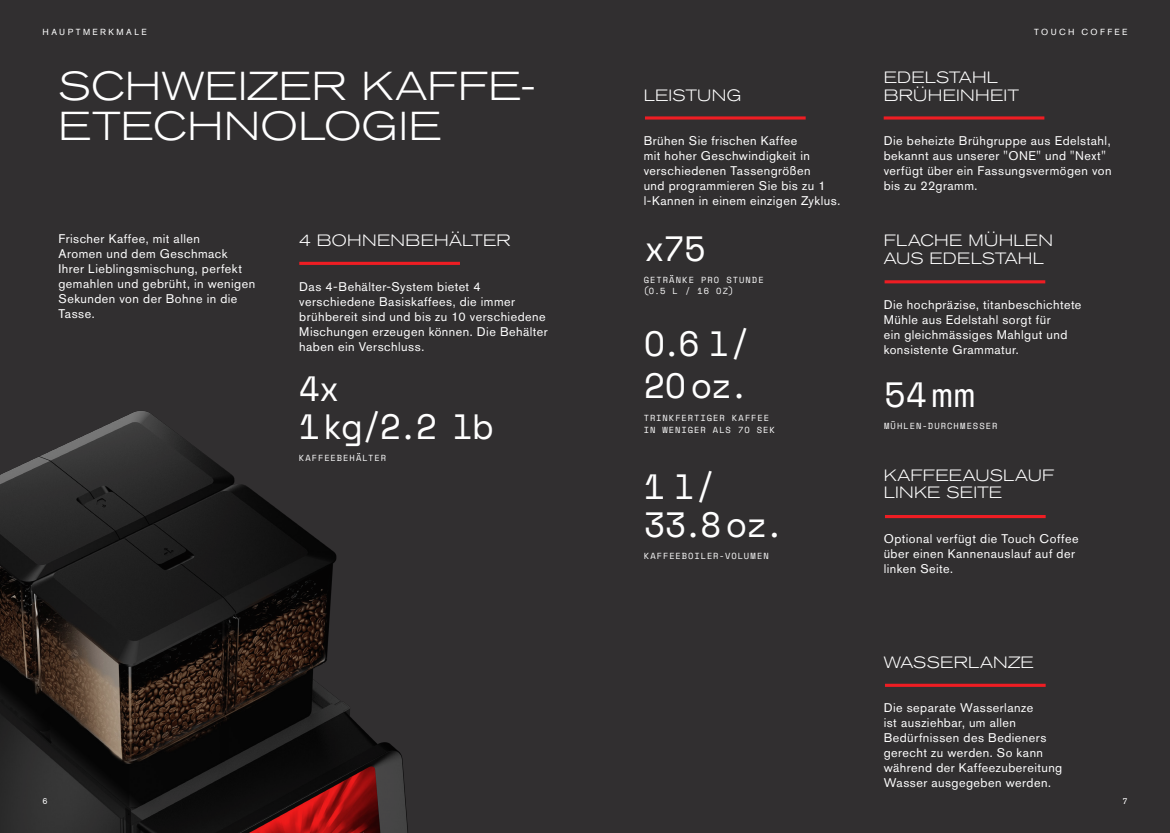
<style>
.page{position:relative;width:1170px;height:833px;background:#fff}
.page>*{position:absolute;margin:0;border:0;box-sizing:border-box;transform-origin:0 0}
.Titles_White{font:300 expanded 40px/40px "Akzidenz Grotesk BQ";letter-spacing:.02em;color:#fff}
.NUMBERS{font:35px "Space Mono";letter-spacing:-.015em;color:#fff}
.Sub_headings{font:300 expanded 16.25px/17.5px "Akzidenz Grotesk BQ";letter-spacing:.015em;color:#fff}
.Body_Copy_White{font:12.5px/15px "Akzidenz Grotesk BQ";letter-spacing:.04em;color:#fff}
.NUMBERS-2{font:8.75px "Space Mono";letter-spacing:.115em;color:#fff}
.Details{font:8.75px "Akzidenz Grotesk BQ";letter-spacing:.28em;color:#fff}
.Details_Grey{font:8.75px "Akzidenz Grotesk BQ";letter-spacing:.275em;color:#fff}
</style>
<div class="page">
<div style="left:0;top:0;width:1169px;height:833px;background:#312f30"></div>
<img style="left:0;top:411px;width:408px;height:422px">
<hr style="left:299px;top:262px;width:161px;height:3px;background:#ee1d23">
<svg style="left:645px;top:116px;width:160px;height:4px"></svg>
<svg style="left:883px;top:116px;width:161px;height:4px"></svg>
<hr style="left:884px;top:280px;width:161px;height:3px;background:#ee1d23">
<hr style="left:884px;top:515px;width:161px;height:3px;background:#ee1d23">
<svg style="left:885px;top:683px;width:160px;height:4px"></svg>
<p class="Details" style="left:43px;top:27px;width:106px">HAUPTMERKMALE</p>
<p class="Titles_White" style="left:58px;top:66px;width:478px">SCHWEIZER KAFFE-<br>ETECHNOLOGIE</p>
<p class="Body_Copy_White" style="left:58px;top:231px;width:143px">Frischer Kaffee, mit allen</p>
<p class="Sub_headings" style="left:299px;top:232px;width:213px">4 BOHNENBEHÄLTER</p>
<p class="Body_Copy_White" style="left:58px;top:246px;width:198px">Aromen und dem Geschmack<br>Ihrer Lieblingsmischung, perfekt gemahlen und gebrüht, in wenigen<br>Sekunden von der Bohne in die<br>Tasse.</p>
<p class="Body_Copy_White" style="left:299px;top:279px;width:250px">Das 4-Behälter-System bietet 4 verschiedene Basiskaffees, die immer brühbereit sind und bis zu 10 verschiedene Mischungen erzeugen können. Die Behälter haben ein Verschluss.</p>
<p class="Details" style="left:43px;top:796px;width:7px">6</p>
<p class="NUMBERS" style="left:299px;top:363px;width:43px">4x</p>
<p class="NUMBERS" style="left:299px;top:400px;width:197px">1kg/2.2 lb</p>
<p class="NUMBERS-2" style="left:299px;top:452px;width:89px">KAFFEEBEHÄLTER</p>
<p class="Sub_headings" style="left:883px;top:69px;width:116px">EDELSTAHL</p>
<p class="Details_Grey" style="left:1034px;top:26px;width:95px">TOUCH COFFEE</p>
<p class="Sub_headings" style="left:643px;top:86px;width:99px">LEISTUNG</p>
<p class="Sub_headings" style="left:883px;top:86px;width:137px">BRÜHEINHEIT</p>
<p class="Body_Copy_White" style="left:643px;top:133px;width:198px">Brühen Sie frischen Kaffee<br>mit hoher Geschwindigkeit in verschiedenen Tassengrößen<br>und programmieren Sie bis zu 1 l-Kannen in einem einzigen Zyklus.</p>
<p class="Sub_headings" style="left:883px;top:232px;width:171px">FLACHE MÜHLEN<br>AUS EDELSTAHL</p>
<p class="Body_Copy_White" style="left:883px;top:133px;width:229px">Die beheizte Brühgruppe aus Edelstahl, bekannt aus unserer "ONE" und "Next" verfügt über ein Fassungsvermögen von bis zu 22gramm.</p>
<p class="NUMBERS" style="left:643px;top:222px;width:63px">x75</p>
<p class="NUMBERS-2" style="left:643px;top:273px;width:121px">GETRÄNKE PRO STUNDE</p>
<p class="NUMBERS-2" style="left:643px;top:284px;width:91px">(O.5 L / 16 OZ)</p>
<p class="NUMBERS" style="left:643px;top:317px;width:109px">O.6 l/</p>
<p class="NUMBERS" style="left:643px;top:360px;width:108px">2Ooz.</p>
<p class="NUMBERS-2" style="left:643px;top:411px;width:127px">TRINKFERTIGER KAFFEE</p>
<p class="NUMBERS-2" style="left:643px;top:424px;width:133px">IN WENIGER ALS 7O SEK</p>
<p class="Body_Copy_White" style="left:883px;top:297px;width:199px">Die hochpräzise, titanbeschichtete<br>Mühle aus Edelstahl sorgt für<br>ein gleichmässiges Mahlgut und konsistente Grammatur.</p>
<p class="NUMBERS" style="left:884px;top:368px;width:93px">54mm</p>
<p class="NUMBERS-2" style="left:884px;top:420px;width:115px">MÜHLEN-DURCHMESSER</p>
<p class="NUMBERS" style="left:643px;top:461px;width:74px">1 l/</p>
<p class="NUMBERS" style="left:643px;top:498px;width:143px">33.8 oz.</p>
<p class="NUMBERS-2" style="left:643px;top:550px;width:126px">KAFFEEBOILER-VOLUMEN</p>
<p class="Sub_headings" style="left:883px;top:466px;width:172px">KAFFEEAUSLAUF<br>LINKE SEITE</p>
<p class="Body_Copy_White" style="left:883px;top:531px;width:196px">Optional verfügt die Touch Coffee über einen Kannenauslauf auf der linken Seite.</p>
<p class="Sub_headings" style="left:883px;top:654px;width:152px">WASSERLANZE</p>
<p class="Body_Copy_White" style="left:883px;top:700px;width:180px">Die separate Wasserlanze<br>ist ausziehbar, um allen<br>Bedürfnissen des Bedieners gerecht zu werden. So kann während der Kaffeezubereitung<br>Wasser ausgegeben werden.</p>
<p class="Details" style="left:1122px;top:796px;width:7px">7</p>
</div>
